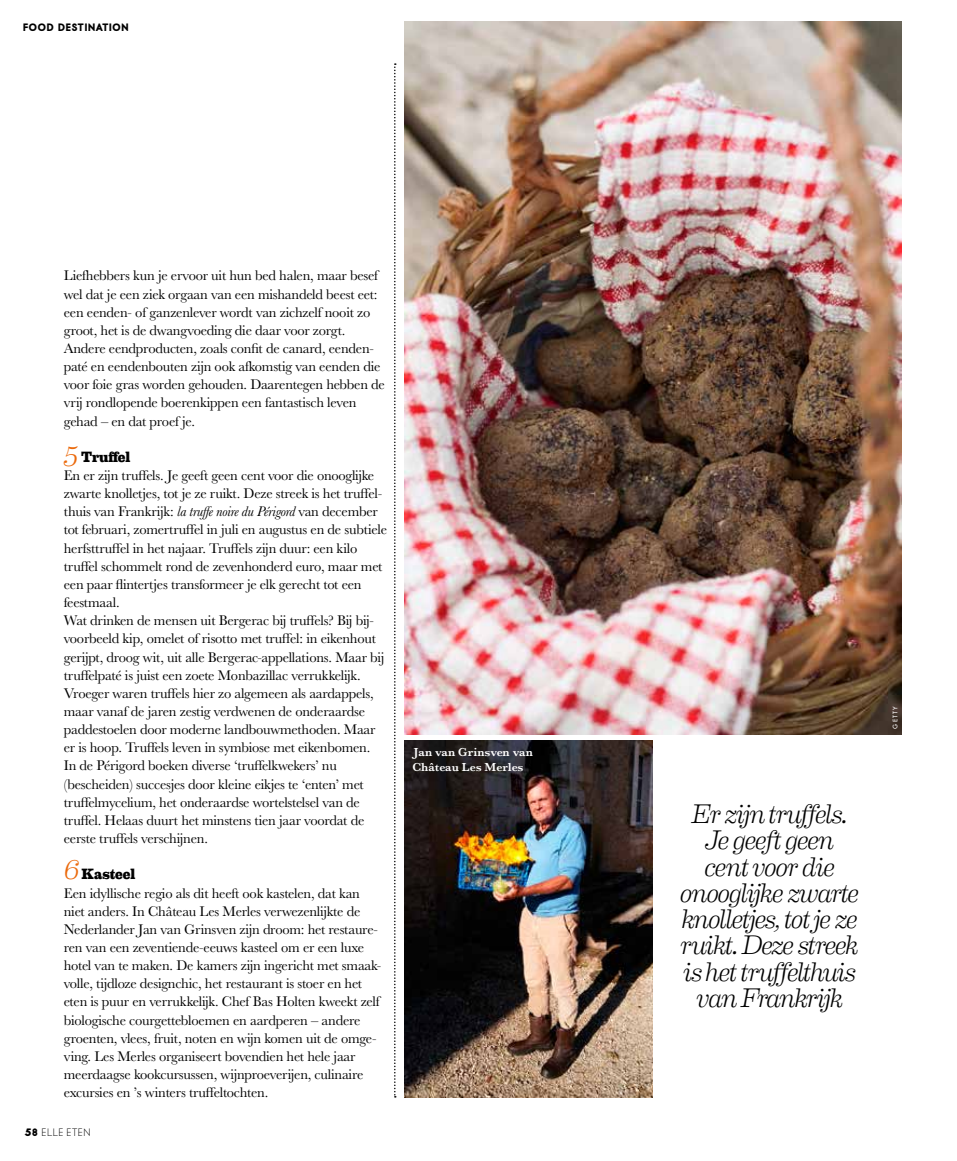
<style>
.page{position:relative;width:957px;height:1161px;background:#fff}
.page>*{position:absolute;margin:0;border:0;box-sizing:border-box;transform-origin:0 0}
.t1{font:italic 300 27px/26.2px "Eames Century Modern";letter-spacing:-.055em;color:#000;text-align:center}
.t2{font:800 15px "Eames Century Modern";letter-spacing:-.005em;color:#000}
.t3{font:14.4px/18.1px "Baskerville No 2";letter-spacing:-.015em;color:#000}
.t4{font:12px/15px "Baskerville No 2 Sem Bol";letter-spacing:-.01em;color:#fff}
.t5{font:800 9.75px "Elle Nova C";letter-spacing:.1em;color:#000}
.t6{font:9.75px "Elle Nova C";letter-spacing:.1em;color:#000}
.t7{font:6px "Cg Futura Maxi";letter-spacing:.2em;color:#fff}
.s1{font-weight:300;font-style:italic;font-size:27px;color:#eb690b}
.s2{font-style:italic}
.s3{font-weight:800}
</style>
<div class="page">
<img style="left:404px;top:21px;width:497px;height:713px">
<img style="left:404px;top:740px;width:249px;height:358px">
<svg style="left:394px;top:63px;width:2px;height:1034px"></svg>
<p class="t5" style="left:23px;top:22px;width:107px">FOOD DESTINATION</p>
<p class="t3" style="left:64px;top:267px;width:323px">Liefhebbers kun je ervoor uit hun bed halen, maar besef wel dat je een ziek orgaan van een mishandeld beest eet: een eenden- of ganzenlever wordt van zichzelf nooit zo groot, het is de dwangvoeding die daar voor zorgt.<br>Andere eendproducten, zoals confit de canard, eenden&shy;paté en eendenbouten zijn ook afkomstig van eenden die voor foie gras worden gehouden. Daarentegen hebben de vrij rondlopende boerenkippen een fantastisch leven gehad – en dat proef je.</p>
<p class="t2" style="left:64px;top:445px;width:68px"><span class="s1">5</span> Truffel</p>
<p class="t3" style="left:64px;top:467px;width:325px">En er zijn truffels. Je geeft geen cent voor die onooglijke zwarte knolletjes, tot je ze ruikt. Deze streek is het truffel&shy;thuis van Frankrijk: <span class="s2">la truffe noire du Périgord</span> van december tot februari, zomertruffel in juli en augustus en de subtiele herfsttruffel in het najaar. Truffels zijn duur: een kilo truffel schommelt rond de zevenhonderd euro, maar met een paar flintertjes transformeer je elk gerecht tot een feestmaal.<br>Wat drinken de mensen uit Bergerac bij truffels? Bij bij&shy;voorbeeld kip, omelet of risotto met truffel: in eikenhout gerijpt, droog wit, uit alle Bergerac-appellations. Maar bij truffelpaté is juist een zoete Monbazillac verrukkelijk.<br>Vroeger waren truffels hier zo algemeen als aardappels, maar vanaf de jaren zestig verdwenen de onderaardse paddestoelen door moderne landbouwmethoden. Maar er is hoop. Truffels leven in symbiose met eikenbomen.<br>In de Périgord boeken diverse ‘truffelkwekers’ nu (bescheiden) succesjes door kleine eikjes te ‘enten’ met truffelmycelium, het onderaardse wortelstelsel van de truffel. Helaas duurt het minstens tien jaar voordat de eerste truffels verschijnen.</p>
<p class="t2" style="left:64px;top:863px;width:73px"><span class="s1">6</span> Kasteel</p>
<p class="t3" style="left:64px;top:884px;width:319px">Een idyllische regio als dit heeft ook kastelen, dat kan niet anders. In Château Les Merles verwezenlijkte de Nederlander Jan van Grinsven zijn droom: het restaure&shy;ren van een zeventiende-eeuws kasteel om er een luxe hotel van te maken. De kamers zijn ingericht met smaak&shy;volle, tijdloze designchic, het restaurant is stoer en het eten is puur en verrukkelijk. Chef Bas Holten kweekt zelf biologische courgettebloemen en aardperen – andere groenten, vlees, fruit, noten en wijn komen uit de omge&shy;ving. Les Merles organiseert bovendien het hele jaar meerdaagse kookcursussen, wijnproeverijen, culinaire excursies en ’s winters truffeltochten.</p>
<p class="t6" style="left:24px;top:1126px;width:67px"><span class="s3">58</span> ELLE ETEN</p>
<p class="t4" style="left:412px;top:745px;width:122px">Jan van Grinsven van<br>Château Les Merles</p>
<h1 class="t1" style="left:680px;top:799px;width:181px">Er zijn truffels.<br>Je geeft geen cent voor die onooglijke zwarte knolletjes, tot je ze ruikt. Deze streek is het truffelthuis van Frankrijk</h1>
<p class="t7" style="left:891px;top:728px;width:24px;rotate:-90deg">GETTY</p>
</div>
